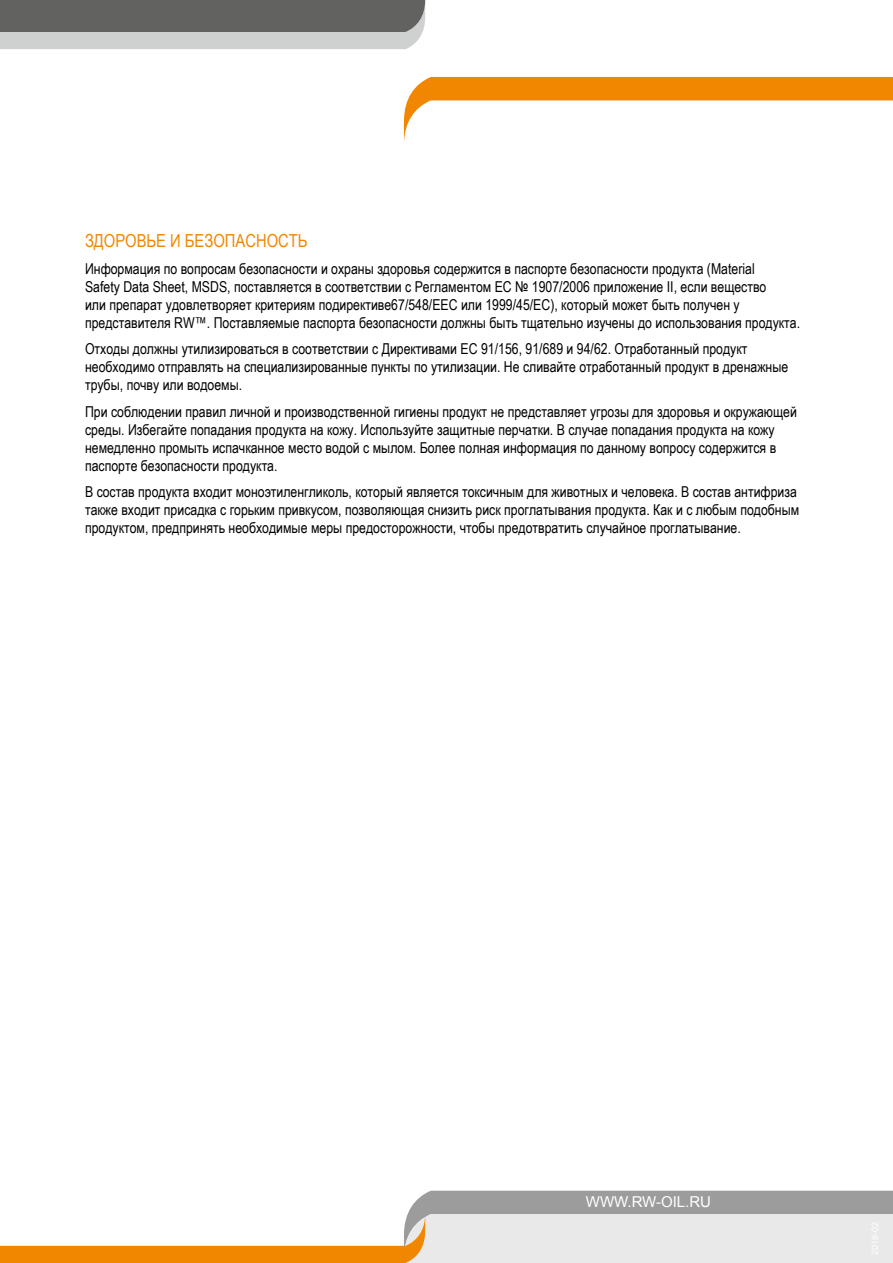
<style>
.page{position:relative;width:893px;height:1263px;background:#fff}
.page>*{position:absolute;margin:0;border:0;box-sizing:border-box;transform-origin:0 0}
.t1{font:18px "Arial Narrow";color:#f18700}
.t2{font:15px/18px "Arial Narrow";color:#000}
.t3{font:15px "Arial";color:#fff}
</style>
<div class="page">
<svg style="left:0;top:1191px;width:893px;height:72px"></svg>
<svg style="left:404px;top:77px;width:489px;height:65px"></svg>
<svg style="left:0;top:0;width:425px;height:49px;background:#888988"></svg>
<p class="t1" style="left:85px;top:227px;width:151px">ЗДОРОВЬЕ И БЕЗОПАСН</p>
<p class="t1" style="left:267px;top:227px;width:42px">ОСТЬ</p>
<p class="t2" style="left:85px;top:259px;width:717px">Информация по вопросам безопасности и охраны здоровья содержится в паспорте безопасности продукта (Material<br>Safety Data Sheet, MSDS, поставляется в соответствии с Регламентом EC № 1907/2006 приложение II, если вещество<br>или препарат удовлетворяет критериям подирективе67/548/EEC или 1999/45/EC), который может быть получен у представителя RW™. Поставляемые паспорта безопасности должны быть тщательно изучены до использования продукта.</p>
<p class="t2" style="left:85px;top:339px;width:705px">Отходы должны утилизироваться в соответствии с Директивами EC 91/156, 91/689 и 94/62. Отработанный продукт необходимо отправлять на специализированные пункты по утилизации. Не сливайте отработанный продукт в дренажные трубы, почву или водоемы.</p>
<p class="t2" style="left:85px;top:402px;width:713px">При соблюдении правил личной и производственной гигиены продукт не представляет угрозы для здоровья и окружающей среды. Избегайте попадания продукта на кожу. Используйте защитные перчатки. В случае попадания продукта на кожу немедленно промыть испачканное место водой с мылом. Более полная информация по данному вопросу содержится в паспорте безопасности продукта.</p>
<p class="t2" style="left:85px;top:482px;width:716px">В состав продукта входит моноэтиленгликоль, который является токсичным для животных и человека. В состав антифриза также входит присадка с горьким привкусом, позволяющая снизить риск проглатывания продукта. Как и с любым подобным продуктом, предпринять необходимые меры предосторожности, чтобы предотвратить случайное проглатывание.</p>
<p class="t3" style="left:586px;top:1192px;width:127px">WWW.RW-OIL.RU</p>
</div>
